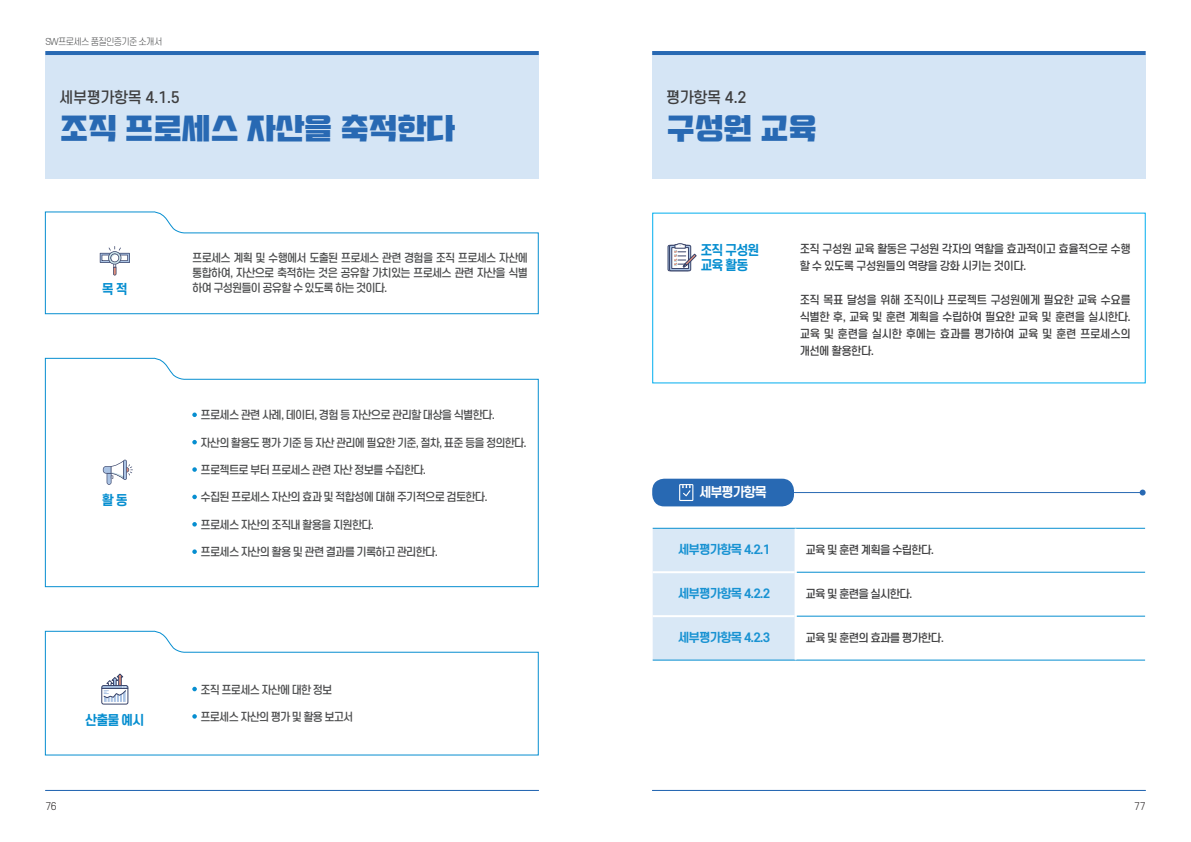
<style>
.page{position:relative;width:1191px;height:842px;background:#fff}
.page>*{position:absolute;margin:0;border:0;box-sizing:border-box;transform-origin:0 0}
.t1{font:30px "Typo Ssangmun Dong B";letter-spacing:-.03em;color:#2869b3}
.t2{font:500 15px "S Core Dream 5";letter-spacing:-.03em;color:#3e3e3f}
.t3{font:700 13px/15.6px "S Core Dream 6";letter-spacing:-.08em;color:#068ed0}
.t4{font:700 13px "S Core Dream 6";letter-spacing:-.09em;color:#fff}
.t5{font:700 12px "S Core Dream 6";letter-spacing:-.08em;color:#1892d2}
.t6{font:500 11px/15px "S Core Dream 5";letter-spacing:-.08em;color:#4a4b4c}
.t7{font:500 11px/17px "S Core Dream 5";letter-spacing:-.06em;color:#3e3e3f}
.t8{font:500 11px "S Core Dream 5";letter-spacing:-.08em;color:#3e3e3f}
.t9{font:300 10px "S Core Dream 3";color:#231f20}
.t10{font:300 9px "S Core Dream 3";letter-spacing:-.08em;color:#4b4c4d}
</style>
<div class="page">
<div style="left:45px;top:51px;width:494px;height:128px;background:#d5e5f5"></div>
<div style="left:652px;top:51px;width:493px;height:128px;background:#d5e5f5"></div>
<hr style="left:45px;top:51px;width:494px;height:4px;background:#2869b3">
<hr style="left:45px;top:790px;width:494px;height:1px;background:#2869b3">
<hr style="left:652px;top:51px;width:493px;height:4px;background:#2869b3">
<hr style="left:652px;top:790px;width:493px;height:1px;background:#2869b3">
<svg style="left:44px;top:357px;width:495px;height:231px"></svg>
<svg style="left:192px;top:412px;width:5px;height:5px"></svg>
<svg style="left:192px;top:440px;width:5px;height:4px"></svg>
<svg style="left:192px;top:467px;width:5px;height:5px"></svg>
<svg style="left:192px;top:495px;width:5px;height:4px"></svg>
<svg style="left:192px;top:522px;width:5px;height:5px"></svg>
<svg style="left:192px;top:549px;width:5px;height:5px"></svg>
<svg style="left:103px;top:460px;width:30px;height:25px"></svg>
<svg style="left:44px;top:211px;width:495px;height:104px"></svg>
<svg style="left:100px;top:246px;width:30px;height:29px"></svg>
<svg style="left:44px;top:630px;width:495px;height:126px"></svg>
<svg style="left:101px;top:673px;width:28px;height:32px"></svg>
<svg style="left:192px;top:687px;width:5px;height:4px"></svg>
<svg style="left:192px;top:714px;width:5px;height:5px"></svg>
<div style="left:667px;top:245px;width:22px;height:26px;border:1px solid #384369"></div>
<div style="left:669px;top:245px;width:22px;height:26px;border:1px solid #384369"></div>
<svg style="left:671px;top:247px;width:18px;height:22px"></svg>
<svg style="left:673px;top:243px;width:24px;height:25px"></svg>
<div style="left:652px;top:479px;width:142px;height:27px;background:#2869b3;border-radius:12px"></div>
<hr style="left:781px;top:492px;width:363px;height:1px;background:#2869b3">
<svg style="left:1139px;top:490px;width:6px;height:5px"></svg>
<svg style="left:679px;top:484px;width:14px;height:17px"></svg>
<div style="left:652px;top:529px;width:142px;height:131px;background:#d9e8f6"></div>
<hr style="left:652px;top:571px;width:142px;height:2px;background:#fff">
<hr style="left:652px;top:615px;width:142px;height:2px;background:#fff">
<hr style="left:796px;top:572px;width:349px;height:1px;background:#068ed0">
<hr style="left:796px;top:616px;width:349px;height:1px;background:#068ed0">
<hr style="left:652px;top:528px;width:143px;height:1px;background:#068ed0">
<hr style="left:795px;top:528px;width:350px;height:1px;background:#068ed0">
<hr style="left:652px;top:660px;width:143px;height:1px;background:#068ed0">
<hr style="left:795px;top:660px;width:350px;height:1px;background:#068ed0">
<p class="t10" style="left:45px;top:35px;width:118px">SW프로세스 품질인증기준 소개서</p>
<h2 class="t2" style="left:60px;top:86px;width:122px">세부평가항목 4.1.5</h2>
<h1 class="t1" style="left:60px;top:112px;width:397px">조직 프로세스 자산을 축적한다</h1>
<p class="t6" style="left:192px;top:250px;width:337px">프로세스 계획 및 수행에서 도출된 프로세스 관련 경험을 조직 프로세스 자산에 통합하여, 자산으로 축적하는 것은 공유할 가치있는 프로세스 관련 자산을 식별</p>
<p class="t3" style="left:102px;top:281px;width:27px">목 적</p>
<p class="t6" style="left:192px;top:280px;width:197px">하여 구성원들이 공유할 수 있도록 하는 것이다.</p>
<p class="t3" style="left:102px;top:492px;width:27px">활 동</p>
<p class="t3" style="left:85px;top:712px;width:61px">산출물 예시</p>
<p class="t6" style="left:200px;top:407px;width:296px">프로세스 관련 사례, 데이터, 경험 등 자산으로 관리할 대상을 식별한다.</p>
<p class="t6" style="left:200px;top:435px;width:328px">자산의 활용도 평가 기준 등 자산 관리에 필요한 기준, 절차, 표준 등을 정의한다.</p>
<p class="t6" style="left:200px;top:462px;width:227px">프로젝트로 부터 프로세스 관련 자산 정보를 수집한다.</p>
<p class="t6" style="left:200px;top:489px;width:289px">수집된 프로세스 자산의 효과 및 적합성에 대해 주기적으로 검토한다.</p>
<p class="t6" style="left:200px;top:517px;width:175px">프로세스 자산의 조직내 활용을 지원한다.</p>
<p class="t6" style="left:200px;top:544px;width:239px">프로세스 자산의 활용 및 관련 결과를 기록하고 관리한다.</p>
<p class="t6" style="left:200px;top:681px;width:133px">조직 프로세스 자산에 대한 정보</p>
<p class="t6" style="left:200px;top:709px;width:154px">프로세스 자산의 평가 및 활용 보고서</p>
<h2 class="t2" style="left:666px;top:86px;width:82px">평가항목 4.2</h2>
<h1 class="t1" style="left:666px;top:112px;width:153px">구성원 교육</h1>
<p class="t3" style="left:700px;top:242px;width:61px">조직 구성원 교육 활동</p>
<p class="t7" style="left:799px;top:240px;width:333px">조직 구성원 교육 활동은 구성원 각자의 역할을 효과적이고 효율적으로 수행 할 수 있도록 구성원들의 역량을 강화 시키는 것이다.</p>
<p class="t7" style="left:799px;top:291px;width:333px;text-align:justify">조직 목표 달성을 위해 조직이나 프로젝트 구성원에게 필요한 교육 수요를 식별한 후, 교육 및 훈련 계획을 수립하여 필요한 교육 및 훈련을 실시한다. 교육 및 훈련을 실시한 후에는 효과를 평가하여 교육 및 훈련 프로세스의 개선에 활용한다.</p>
<p class="t4" style="left:699px;top:482px;width:69px">세부평가항목</p>
<p class="t5" style="left:678px;top:541px;width:94px">세부평가항목 4.2.1</p>
<p class="t8" style="left:805px;top:542px;width:130px">교육 및 훈련 계획을 수립한다.</p>
<p class="t5" style="left:678px;top:585px;width:94px">세부평가항목 4.2.2</p>
<p class="t8" style="left:805px;top:586px;width:109px">교육 및 훈련을 실시한다.</p>
<p class="t5" style="left:678px;top:629px;width:94px">세부평가항목 4.2.3</p>
<p class="t8" style="left:805px;top:630px;width:140px">교육 및 훈련의 효과를 평가한다.</p>
<p class="t9" style="left:45px;top:799px;width:13px">76</p>
<p class="t9" style="left:1134px;top:799px;width:13px">77</p>
</div>
